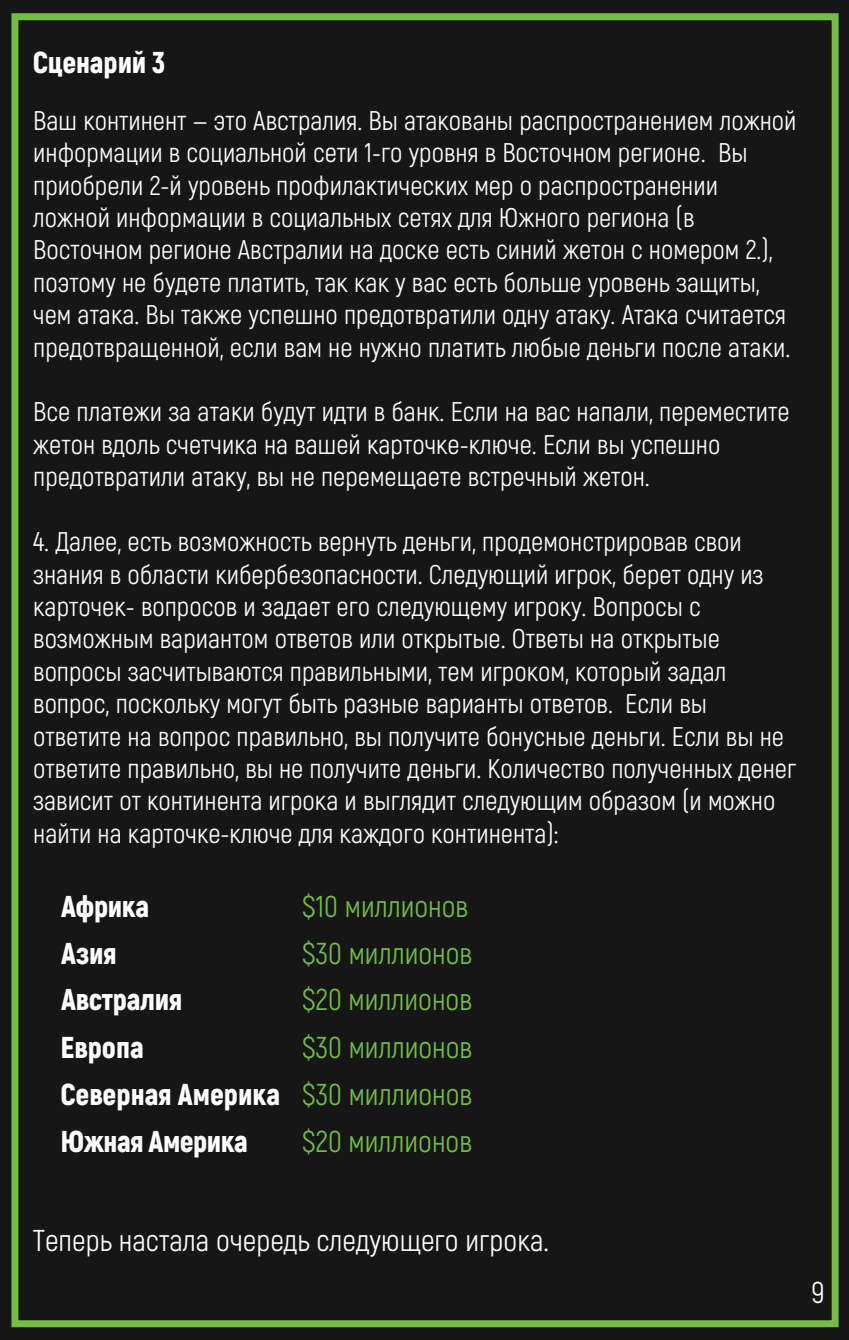
<style>
.page{position:relative;width:849px;height:1340px;background:#fff}
.page>*{position:absolute;margin:0;border:0;box-sizing:border-box;transform-origin:0 0}
.t1{font:900 30.15px/46.6px "Akrobat";letter-spacing:-.005em;color:#fff;text-align:justify}
.t2{font:30.15px "Akrobat";color:#73bf43}
.t3{font:30.15px "Akrobat";color:#fff}
.t4{font:27px/32.4px "Akrobat";color:#fff}
.s1{font-weight:400;color:#73bf43}
</style>
<div class="page">
<div style="left:0;top:0;width:848px;height:1339px;background:#161616"></div>
<div style="left:11px;top:13px;width:827px;height:1314px;border:7px solid #73bf43"></div>
<p class="t1" style="left:33px;top:39px;width:134px">Сценарий 3</p>
<p class="t4" style="left:33px;top:104px;width:764px">Ваш континент — это Австралия. Вы атакованы распространением ложной информации в социальной сети 1-го уровня в Восточном регионе. Вы приобрели 2-й уровень профилактических мер о распространении ложной информации в социальных сетях для Южного региона (в Восточном регионе Австралии на доске есть синий жетон с номером 2.), поэтому не будете платить, так как у вас есть больше уровень защиты, чем атака. Вы также успешно предотвратили одну атаку. Атака считается предотвращенной, если вам не нужно платить любые деньги после атаки.</p>
<p class="t4" style="left:33px;top:396px;width:757px">Все платежи за атаки будут идти в банк. Если на вас напали, переместите жетон вдоль счетчика на вашей карточке-ключе. Если вы успешно предотвратили атаку, вы не перемещаете встречный жетон.</p>
<p class="t4" style="left:33px;top:525px;width:764px">4. Далее, есть возможность вернуть деньги, продемонстрировав свои знания в области кибербезопасности. Следующий игрок, берет одну из карточек- вопросов и задает его следующему игроку. Вопросы с возможным вариантом ответов или открытые. Ответы на открытые вопросы засчитываются правильными, тем игроком, который задал вопрос, поскольку могут быть разные варианты ответов. Если вы ответите на вопрос правильно, вы получите бонусные деньги. Если вы не ответите правильно, вы не получите деньги. Количество полученных денег зависит от континента игрока и выглядит следующим образом (и можно найти на карточке-ключе для каждого континента):</p>
<p class="t1" style="left:61px;top:882px;width:90px">Африка</p>
<p class="t2" style="left:302px;top:888px;width:167px">$10 миллионов</p>
<p class="t1" style="left:61px;top:930px;width:57px">Азия</p>
<p class="t2" style="left:302px;top:935px;width:171px">$30 миллионов</p>
<p class="t1" style="left:61px;top:975px;width:122px">Австралия</p>
<p class="t2" style="left:302px;top:981px;width:171px">$20 миллионов</p>
<p class="t1" style="left:60px;top:1024px;width:85px">Европа</p>
<p class="t1" style="left:60px;top:1024px;width:413px;text-indent:242px"><span class="s1">$30 миллионов </span>Северная Америка <span class="s1">$30 миллионов </span>Южная Америка</p>
<p class="t2" style="left:302px;top:1123px;width:171px">$20 миллионов</p>
<p class="t3" style="left:33px;top:1222px;width:517px">Теперь настала очередь следующего игрока.</p>
<p class="t3" style="left:810px;top:1274px;width:15px">9</p>
</div>
